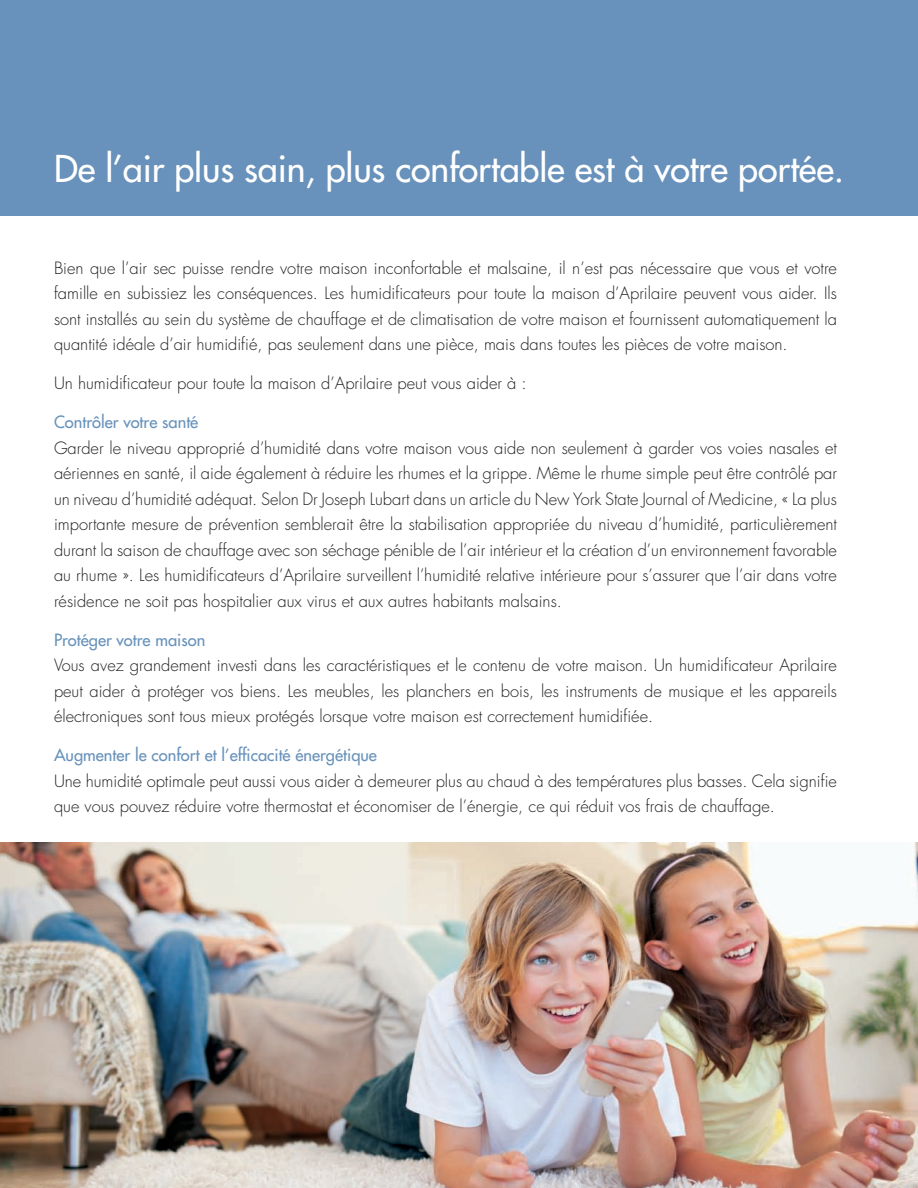
<style>
.page{position:relative;width:918px;height:1188px;background:#fff}
.page>*{position:absolute;margin:0;border:0;box-sizing:border-box;transform-origin:0 0}
.t1{font:36px "Futura";letter-spacing:-.005em;color:#fff}
.t2{font:300 16.5px/25.5px "Futura";color:#231f20;text-align:justify}
.t3{font:16.5px "Futura";color:#6892bb}
</style>
<div class="page">
<img style="left:0;top:842px;width:917px;height:346px">
<div style="left:0;top:0;width:918px;height:216px;background:#6892bb"></div>
<hr style="left:917px;top:1024px;width:1px;height:164px;background:#6892bb">
<img style="left:917px;top:842px;width:1px;height:182px">
<h1 class="t1" style="left:54px;top:145px;width:792px">De l’air plus sain, plus confortable est à votre portée.</h1>
<p class="t2" style="left:54px;top:255px;width:785px">Bien que l’air sec puisse rendre votre maison inconfortable et malsaine, il n’est pas nécessaire que vous et votre famille en subissiez les conséquences. Les humidificateurs pour toute la maison d’Aprilaire peuvent vous aider. Ils sont installés au sein du système de chauffage et de climatisation de votre maison et fournissent automatiquement la quantité idéale d’air humidifié, pas seulement dans une pièce, mais dans toutes les pièces de votre maison.</p>
<p class="t2" style="left:54px;top:371px;width:474px">Un humidificateur pour toute la maison d’Aprilaire peut vous aider à :</p>
<p class="t3" style="left:54px;top:411px;width:146px">Contrôler votre santé</p>
<p class="t2" style="left:54px;top:435px;width:785px">Garder le niveau approprié d’humidité dans votre maison vous aide non seulement à garder vos voies nasales et aériennes en santé, il aide également à réduire les rhumes et la grippe. Même le rhume simple peut être contrôlé par un niveau d’humidité adéquat. Selon Dr Joseph Lubart dans un article du New York State Journal of Medicine, « La plus importante mesure de prévention semblerait être la stabilisation appropriée du niveau d’humidité, particulièrement durant la saison de chauffage avec son séchage pénible de l’air intérieur et la création d’un environnement favorable au rhume ». Les humidificateurs d’Aprilaire surveillent l’humidité relative intérieure pour s’assurer que l’air dans votre résidence ne soit pas hospitalier aux virus et aux autres habitants malsains.</p>
<p class="t3" style="left:54px;top:629px;width:153px">Protéger votre maison</p>
<p class="t2" style="left:54px;top:653px;width:784px">Vous avez grandement investi dans les caractéristiques et le contenu de votre maison. Un humidificateur Aprilaire peut aider à protéger vos biens. Les meubles, les planchers en bois, les instruments de musique et les appareils électroniques sont tous mieux protégés lorsque votre maison est correctement humidifiée.</p>
<p class="t3" style="left:54px;top:744px;width:325px">Augmenter le confort et l’efficacité énergétique</p>
<p class="t2" style="left:54px;top:768px;width:785px">Une humidité optimale peut aussi vous aider à demeurer plus au chaud à des températures plus basses. Cela signifie que vous pouvez réduire votre thermostat et économiser de l’énergie, ce qui réduit vos frais de chauffage.</p>
</div>
